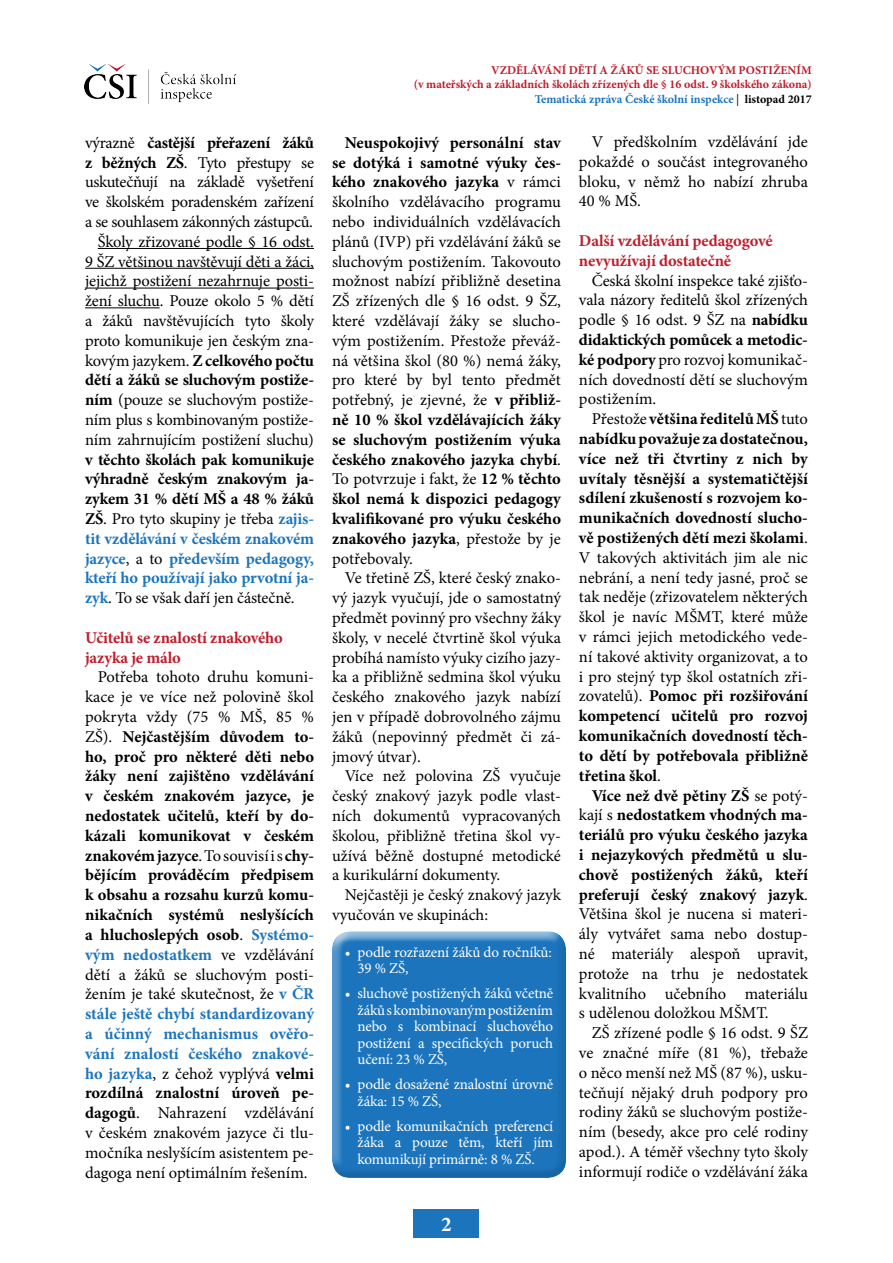
<style>
.page{position:relative;width:893px;height:1263px;background:#fff}
.page>*{position:absolute;margin:0;border:0;box-sizing:border-box;transform-origin:0 0}
.t1{font:700 21px "Minion Pro";color:#fff}
.t2{font:16.5px/19.8px "Minion Pro";letter-spacing:-.01em;color:#000;text-align:justify}
.t3{font:700 16.5px/19.8px "Minion Pro";color:#000;text-align:justify}
.t4{font:700 16.5px/19.8px "Minion Pro";letter-spacing:-.01em;color:#1c75bc;text-align:justify}
.t5{font:700 16.5px/19.8px "Minion Pro";letter-spacing:-.01em;color:#be1e2d}
.t6{font:15px/16.5px "Minion Pro";letter-spacing:-.01em;color:#fff}
.t7{font:700 12px/14.4px "Minion Pro";color:#be1e2d;text-align:right}
.s1{font-weight:700}
.s2{color:#000}
.s3{font-weight:400;color:#000}
.s4{font-weight:400}
.s5{color:#1c75bc}
</style>
<div class="page">
<div style="left:414px;top:1209px;width:65px;height:28px;background:#1c75bc"></div>
<img style="left:85px;top:64px;width:150px;height:40px">
<div style="left:326px;top:933px;width:251px;height:245px;background:#d1d3d4;opacity:.75"></div>
<hr style="left:98px;top:248px;width:216px;height:1px;background:#000">
<hr style="left:85px;top:268px;width:229px;height:1px;background:#000">
<hr style="left:85px;top:288px;width:229px;height:1px;background:#000">
<hr style="left:85px;top:307px;width:75px;height:1px;background:#000">
<p class="t2" style="left:85px;top:133px;width:230px;text-align:right">výrazně <span class="s1">častější přeřazení žáků z běžných ZŠ</span>. Tyto přestupy se uskutečňují na základě vyšetření ve školském poradenském zařízení a se souhlasem zákonných zástupců.<br>Školy zřizované podle § 16 odst.<br>9 ŠZ většinou navštěvují děti a žáci, jejichž postižení nezahrnuje posti&shy;žení sluchu. Pouze okolo 5 % dětí a žáků navštěvujících tyto školy proto komunikuje jen českým zna&shy;kovým jazykem. <span class="s1">Z celkového počtu dětí a žáků se sluchovým postiže&shy;ním</span> (pouze se sluchovým postiže&shy;ním plus s kombinovaným postiže&shy;ním zahrnujícím postižení sluchu)</p>
<p class="t4" style="left:85px;top:449px;width:230px"><span class="s2">v těchto školách pak komunikuje výhradně českým znakovým ja&shy;zykem 31 % dětí MŠ a 48 % žáků ZŠ</span><span class="s3">. Pro tyto skupiny je třeba</span> zajis&shy;tit vzdělávání v českém znakovém jazyce<span class="s3">, a to</span> především pedagogy, kteří ho používají jako prvotní ja&shy;zyk<span class="s3">. To se však daří jen částečně.</span></p>
<p class="t5" style="left:85px;top:627px;width:199px">Učitelů se znalostí znakového jazyka je málo</p>
<p class="t3" style="left:85px;top:667px;width:230px;text-indent:13px"><span class="s4">Potřeba tohoto druhu komuni&shy;kace je ve více než polovině škol pokryta vždy (75 % MŠ, 85 % ZŠ).</span> Nejčastějším důvodem to&shy;ho, proč pro některé děti nebo žáky není zajištěno vzdělávání v českém znakovém jazyce, je nedostatek učitelů, kteří by do&shy;kázali komunikovat v českém znakovém jazyce<span class="s4">. To souvisí i s</span> chy&shy;bějícím prováděcím předpisem k obsahu a rozsahu kurzů komu&shy;nikačních systémů neslyšících a hluchoslepých osob<span class="s4">.</span> <span class="s5">Systémo&shy;vým nedostatkem</span> <span class="s4">ve vzdělávání dětí a žáků se sluchovým posti&shy;žením je také skutečnost, že</span> <span class="s5">v ČR stále ještě chybí standardizovaný a účinný mechanismus ověřo&shy;vání znalostí českého znakové&shy;ho jazyka</span><span class="s4">, z čehož vyplývá</span> velmi rozdílná znalostní úroveň pe&shy;dagogů<span class="s4">. Nahrazení vzdělávání v českém znakovém jazyce či tlu&shy;močníka neslyšícím asistentem pe&shy;dagoga není optimálním řešením.</span></p>
<p class="t7" style="left:414px;top:63px;width:399px">VZDĚLÁVÁNÍ DĚTÍ A ŽÁKŮ SE SLUCHOVÝM POSTIŽENÍM<br>(v mateřských a základních školách zřízených dle § 16 odst. 9 školského zákona)<br><span class="s5">Tematická zpráva České školní inspekce</span> <span class="s3">|</span> <span class="s2">listopad 2017</span></p>
<p class="t2" style="left:332px;top:133px;width:230px;text-indent:13px"><span class="s1">Neuspokojivý personální stav se dotýká i samotné výuky čes&shy;kého znakového jazyka</span> v rámci školního vzdělávacího programu nebo individuálních vzdělávacích plánů (IVP) při vzdělávání žáků se sluchovým postižením. Takovouto možnost nabízí přibližně desetina ZŠ zřízených dle § 16 odst. 9 ŠZ, které vzdělávají žáky se slucho&shy;vým postižením. Přestože převáž&shy;ná většina škol (80 %) nemá žáky, pro které by byl tento předmět potřebný, je zjevné, že <span class="s1">v přibliž&shy;ně 10 % škol vzdělávajících žáky se sluchovým postižením výuka českého znakového jazyka chybí</span>.<br>To potvrzuje i fakt, že <span class="s1">12 % těchto škol nemá k dispozici pedagogy kvalifikované pro výuku českého znakového jazyka</span>, přestože by je potřebovaly.</p>
<p class="t2" style="left:332px;top:568px;width:230px;text-indent:13px">Ve třetině ZŠ, které český znako&shy;vý jazyk vyučují, jde o samostatný předmět povinný pro všechny žáky školy, v necelé čtvrtině škol výuka probíhá namísto výuky cizího jazy&shy;ka a přibližně sedmina škol výuku českého znakového jazyk nabízí jen v případě dobrovolného zájmu žáků (nepovinný předmět či zá&shy;jmový útvar).</p>
<p class="t2" style="left:332px;top:766px;width:230px;text-indent:13px">Více než polovina ZŠ vyučuje český znakový jazyk podle vlast&shy;ních dokumentů vypracovaných školou, přibližně třetina škol vy&shy;užívá běžně dostupné metodické a kurikulární dokumenty.</p>
<p class="t2" style="left:332px;top:885px;width:230px;text-indent:13px">Nejčastěji je český znakový jazyk vyučován ve skupinách:</p>
<p class="t6" style="left:357px;top:943px;width:196px;text-indent:-13px">• podle rozřazení žáků do ročníků:<br>39 % ZŠ,</p>
<p class="t6" style="left:357px;top:985px;width:197px;text-align:justify;text-indent:-13px">• sluchově postižených žáků včetně žákůskombinovanýmpostižením nebo s kombinací sluchového postižení a specifických poruch učení: 23 % ZŠ,</p>
<p class="t6" style="left:358px;top:1076px;width:197px;text-indent:-13px">• podle dosažené znalostní úrovně žáka: 15 % ZŠ,</p>
<p class="t6" style="left:357px;top:1117px;width:197px;text-align:justify;text-indent:-13px">• podle komunikačních preferencí žáka a pouze těm, kteří jím komunikují primárně: 8 % ZŠ.</p>
<p class="t1" style="left:441px;top:1209px;width:12px">2</p>
<p class="t2" style="left:579px;top:132px;width:230px;text-indent:13px">V předškolním vzdělávání jde pokaždé o součást integrovaného bloku, v němž ho nabízí zhruba 40 % MŠ.</p>
<p class="t5" style="left:579px;top:231px;width:195px">Další vzdělávání pedagogové nevyužívají dostatečně</p>
<p class="t2" style="left:579px;top:271px;width:230px;text-indent:13px">Česká školní inspekce také zjišťo&shy;vala názory ředitelů škol zřízených podle § 16 odst. 9 ŠZ na <span class="s1">nabídku didaktických pomůcek a metodic&shy;ké podpory</span> pro rozvoj komunikač&shy;ních dovedností dětí se sluchovým postižením.</p>
<p class="t3" style="left:579px;top:409px;width:230px;text-indent:13px"><span class="s4">Přestože</span> většina ředitelů MŠ <span class="s4">tuto </span>nabídku považuje za dostatečnou, více než tři čtvrtiny z nich by uvítaly těsnější a systematičtější sdílení zkušeností s rozvojem ko&shy;munikačních dovedností slucho&shy;vě postižených dětí mezi školami<span class="s4">.<br>V takových aktivitách jim ale nic nebrání, a není tedy jasné, proč se tak neděje (zřizovatelem některých škol je navíc MŠMT, které může v rámci jejich metodického vede&shy;ní takové aktivity organizovat, a to i pro stejný typ škol ostatních zři&shy;zovatelů).</span> Pomoc při rozšiřování kompetencí učitelů pro rozvoj komunikačních dovedností těch&shy;to dětí by potřebovala přibližně třetina škol<span class="s4">.</span></p>
<p class="t2" style="left:579px;top:785px;width:230px;text-indent:13px"><span class="s1">Více než dvě pětiny ZŠ</span> se potý&shy;kají s <span class="s1">nedostatkem vhodných ma&shy;teriálů pro výuku českého jazyka i nejazykových předmětů u slu&shy;chově postižených žáků, kteří preferují český znakový jazyk</span>.<br>Většina škol je nucena si materi&shy;ály vytvářet sama nebo dostup&shy;né materiály alespoň upravit, protože na trhu je nedostatek kvalitního učebního materiálu s udělenou doložkou MŠMT.</p>
<p class="t2" style="left:579px;top:1023px;width:230px;text-indent:13px">ZŠ zřízené podle § 16 odst. 9 ŠZ ve značné míře (81 %), třebaže o něco menší než MŠ (87 %), usku&shy;tečňují nějaký druh podpory pro rodiny žáků se sluchovým postiže&shy;ním (besedy, akce pro celé rodiny apod.). A téměř všechny tyto školy informují rodiče o vzdělávání žáka</p>
</div>
